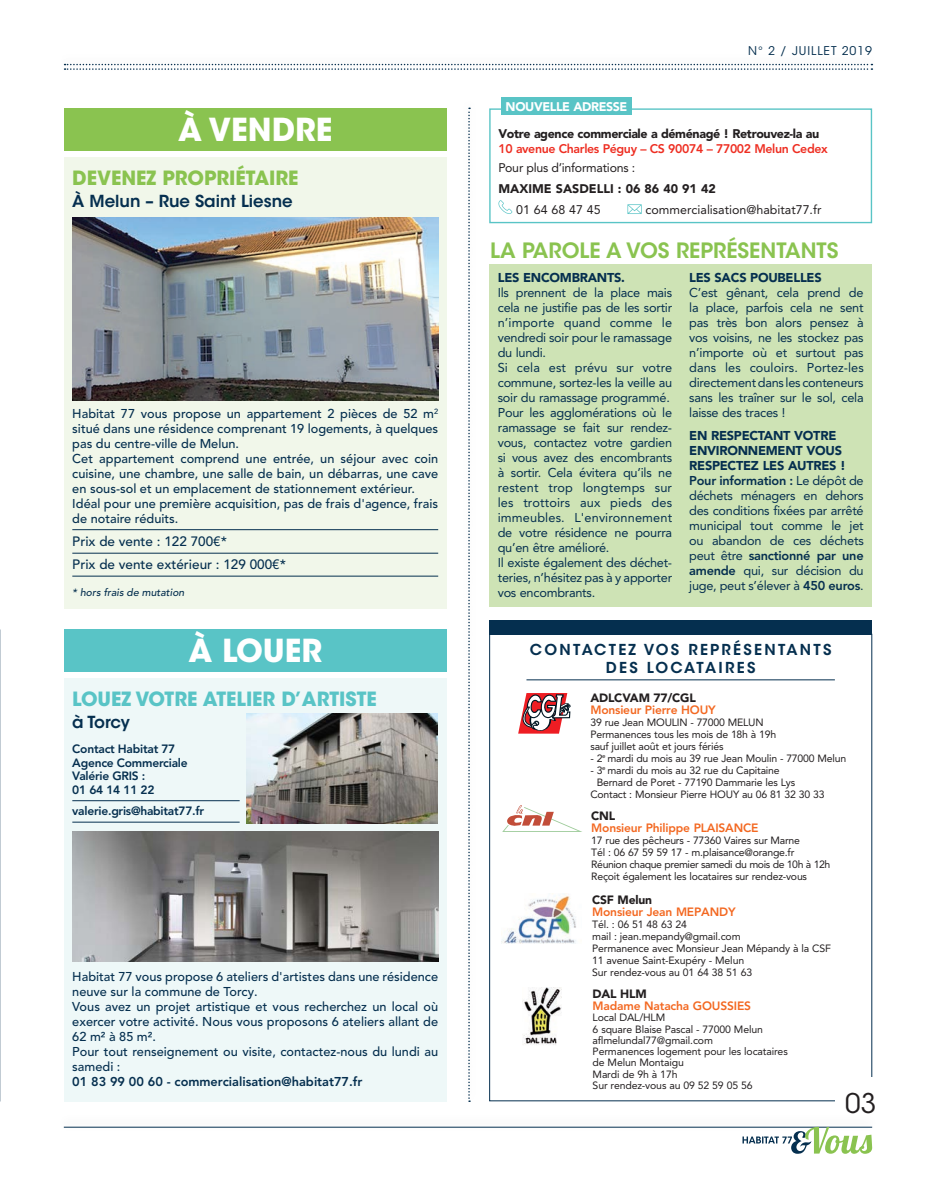
<style>
.page{position:relative;width:936px;height:1191px;background:#fff}
.page>*{position:absolute;margin:0;border:0;box-sizing:border-box;transform-origin:0 0}
.t1{font:700 31.5px "ITC Avant Garde Std";color:#fff}
.t2{font:27px "ITC Avant Garde Std";color:#231f20}
.t3{font:600 21px "ITC Avant Garde Std";color:#8ac350}
.t4{font:700 19.5px "ITC Avant Garde Std";color:#59c4c6}
.t5{font:700 19.5px "ITC Avant Garde Std";color:#8ac350}
.t6{font:600 16.5px "ITC Avant Garde Std";color:#052f4f}
.t7{font:600 15px/18px "ITC Avant Garde Std";letter-spacing:.15em;color:#052f4f;text-align:center}
.t8{font:500 13.5px "Avenir LT Pro";color:#052f4f}
.t9{font:12.75px/15px "Avenir LT Pro";letter-spacing:-.02em;color:#052f4f;text-align:justify}
.t10{font:500 12.75px/15px "Avenir LT Pro";color:#052f4f;text-align:justify}
.t11{font:900 12.75px/15px "Avenir LT Pro";letter-spacing:-.02em;color:#052f4f}
.t12{font:800 12.75px "Avenir LT Pro";color:#052f4f}
.Normal_e{font:900 12.45px/15.3px "Avenir LT Pro";letter-spacing:-.03em;color:#231f20}
.Normal_e-2{font:12.45px "Avenir LT Pro";color:#231f20}
.Normal_e-3{font:900 12.45px "Avenir LT Pro";color:#231f20}
.Normal_e-4{font:900 12.45px "Avenir LT Pro";letter-spacing:-.03em;color:#fff}
.t13{font:800 12px "Avenir LT Pro";letter-spacing:-.015em;color:#f36821}
.t14{font:800 12px/13.5px "Avenir LT Pro";letter-spacing:-.02em;color:#052f4f}
.t15{font:900 12px "Avenir LT Pro";letter-spacing:-.015em;color:#231f20}
.t16{font:12px "ITC Avant Garde Std";letter-spacing:.075em;color:#052f4f}
.t17{font:10.5px/12px "Avenir LT Pro";letter-spacing:-.02em;color:#231f20}
.t18{font:10.5px "Avenir LT Pro";letter-spacing:-.04em;color:#231f20}
.t19{font:italic 500 10.5px "Avenir LT Pro";color:#052f4f}
.s1{font-weight:800;color:#ee2e22}
.s2{font-weight:800}
</style>
<div class="page">
<div style="left:489px;top:264px;width:383px;height:343px;background:#cee3b5"></div>
<div style="left:489px;top:634px;width:383px;height:467px;background:#fff;border:1px solid #052f4f"></div>
<hr style="left:526px;top:679px;width:308px;height:1px;background:#052f4f">
<svg style="left:518px;top:693px;width:52px;height:40px"></svg>
<svg style="left:502px;top:805px;width:80px;height:27px"></svg>
<img style="left:501px;top:893px;width:75px;height:50px">
<img style="left:522px;top:987px;width:39px;height:58px">
<div style="left:489px;top:620px;width:383px;height:14px;background:#052f4f"></div>
<svg style="left:65px;top:64px;width:807px;height:6px"></svg>
<hr style="left:64px;top:1126px;width:808px;height:1px;background:#052f4f">
<svg style="left:742px;top:1126px;width:130px;height:27px"></svg>
<div style="left:835px;top:1076px;width:41px;height:37px;background:#fff"></div>
<div style="left:64px;top:158px;width:382px;height:450px;background:#f1f7ea"></div>
<hr style="left:72px;top:529px;width:366px;height:1px;background:#052f4f">
<hr style="left:72px;top:553px;width:366px;height:1px;background:#052f4f">
<hr style="left:72px;top:576px;width:366px;height:1px;background:#052f4f">
<div style="left:64px;top:108px;width:382px;height:43px;background:#8ac350"></div>
<img style="left:72px;top:218px;width:366px;height:183px">
<svg style="left:468px;top:108px;width:2px;height:994px"></svg>
<div style="left:64px;top:678px;width:382px;height:424px;background:#eef8f8"></div>
<div style="left:64px;top:629px;width:382px;height:43px;background:#59c4c6"></div>
<img style="left:247px;top:713px;width:190px;height:110px">
<img style="left:72px;top:831px;width:366px;height:130px">
<hr style="left:72px;top:800px;width:168px;height:1px;background:#052f4f">
<hr style="left:72px;top:821px;width:168px;height:1px;background:#052f4f">
<svg style="left:498px;top:200px;width:14px;height:14px"></svg>
<svg style="left:627px;top:204px;width:14px;height:10px"></svg>
<div style="left:489px;top:108px;width:383px;height:115px;border:1px solid #59c4c6"></div>
<div style="left:501px;top:97px;width:130px;height:18px;background:#59c4c6"></div>
<p class="t1" style="left:178px;top:109px;width:156px">À VENDRE</p>
<p class="t5" style="left:72px;top:165px;width:228px">DEVENEZ PROPRIÉTAIRE</p>
<p class="t6" style="left:72px;top:191px;width:222px">À Melun – Rue Saint Liesne</p>
<p class="t10" style="left:72px;top:406px;width:367px">Habitat 77 vous propose un appartement 2 pièces de 52 m<sup>2 </sup>situé dans une résidence comprenant 19 logements, à quelques pas du centre-ville de Melun.</p>
<p class="t10" style="left:72px;top:451px;width:367px">Cet appartement comprend une entrée, un séjour avec coin cuisine, une chambre, une salle de bain, un débarras, une cave en sous-sol et un emplacement de stationnement extérieur.</p>
<p class="t10" style="left:72px;top:496px;width:367px">Idéal pour une première acquisition, pas de frais d'agence, frais de notaire réduits.</p>
<p class="t8" style="left:72px;top:534px;width:156px">Prix de vente : 122 700€*</p>
<p class="t8" style="left:72px;top:556px;width:215px">Prix de vente extérieur : 129 000€*</p>
<p class="t19" style="left:72px;top:586px;width:114px">* hors frais de mutation</p>
<p class="t1" style="left:188px;top:630px;width:135px">À LOUER</p>
<p class="t4" style="left:72px;top:686px;width:306px">LOUEZ VOTRE ATELIER D’ARTISTE</p>
<p class="t6" style="left:72px;top:711px;width:59px">à Torcy</p>
<p class="t14" style="left:72px;top:742px;width:117px">Contact Habitat 77<br>Agence Commerciale<br>Valérie GRIS :<br>01 64 14 11 22</p>
<p class="t14" style="left:72px;top:804px;width:133px">valerie.gris@habitat77.fr</p>
<p class="t10" style="left:72px;top:969px;width:367px">Habitat 77 vous propose 6 ateliers d'artistes dans une résidence neuve sur la commune de Torcy.</p>
<p class="t10" style="left:72px;top:999px;width:367px">Vous avez un projet artistique et vous recherchez un local où exercer votre activité. Nous vous proposons 6 ateliers allant de 62 m² à 85 m².</p>
<p class="t10" style="left:72px;top:1044px;width:367px">Pour tout renseignement ou visite, contactez-nous du lundi au samedi :</p>
<p class="t12" style="left:72px;top:1073px;width:291px">01 83 99 00 60 - commercialisation@habitat77.fr</p>
<p class="Normal_e-4" style="left:505px;top:99px;width:123px">NOUVELLE ADRESSE</p>
<p class="t16" style="left:748px;top:43px;width:125px">N° 2 / JUILLET 2019</p>
<p class="Normal_e" style="left:498px;top:126px;width:331px">Votre agence commerciale a déménagé ! Retrouvez-la au<br><span class="s1">10 avenue Charles Péguy – CS 90074 – 77002 Melun Cedex</span></p>
<p class="Normal_e-2" style="left:498px;top:160px;width:138px">Pour plus d’informations :</p>
<p class="Normal_e-3" style="left:498px;top:181px;width:219px">MAXIME SASDELLI : 06 86 40 91 42</p>
<p class="Normal_e-2" style="left:516px;top:202px;width:86px">01 64 68 47 45</p>
<p class="Normal_e-2" style="left:645px;top:202px;width:177px">commercialisation@habitat77.fr</p>
<p class="t3" style="left:490px;top:237px;width:349px">LA PAROLE A VOS REPRÉSENTANTS</p>
<p class="t11" style="left:497px;top:270px;width:129px">LES ENCOMBRANTS.</p>
<p class="t9" style="left:497px;top:285px;width:176px">Ils prennent de la place mais cela ne justifie pas de les sortir n’importe quand comme le vendredi soir pour le ramassage du lundi.</p>
<p class="t9" style="left:497px;top:360px;width:176px">Si cela est prévu sur votre commune, sortez-les la veille au soir du ramassage programmé.</p>
<p class="t9" style="left:497px;top:405px;width:176px">Pour les agglomérations où le ramassage se fait sur rendez&shy;vous, contactez votre gardien si vous avez des encombrants à sortir. Cela évitera qu’ils ne restent trop longtemps sur les trottoirs aux pieds des immeubles. L'environnement de votre résidence ne pourra qu’en être amélioré.</p>
<p class="t9" style="left:497px;top:555px;width:176px">Il existe également des déchet&shy;teries, n’hésitez pas à y apporter vos encombrants.</p>
<p class="t11" style="left:689px;top:270px;width:134px">LES SACS POUBELLES</p>
<p class="t9" style="left:689px;top:285px;width:176px">C’est gênant, cela prend de la place, parfois cela ne sent pas très bon alors pensez à vos voisins, ne les stockez pas n’importe où et surtout pas dans les couloirs. Portez-les directement dans les conteneurs sans les traîner sur le sol, cela laisse des traces !</p>
<p class="t11" style="left:689px;top:428px;width:158px">EN RESPECTANT VOTRE<br>ENVIRONNEMENT VOUS<br>RESPECTEZ LES AUTRES !</p>
<p class="t9" style="left:689px;top:473px;width:176px"><span class="s2">Pour information :</span> Le dépôt de déchets ménagers en dehors des conditions fixées par arrêté municipal tout comme le jet ou abandon de ces déchets peut être <span class="s2">sanctionné par une amende</span> qui, sur décision du juge, peut s’élever à <span class="s2">450 euros</span>.</p>
<p class="t7" style="left:530px;top:640px;width:303px">CONTACTEZ VOS REPRÉSENTANTS<br>DES LOCATAIRES</p>
<p class="t15" style="left:590px;top:690px;width:107px">ADLCVAM 77/CGL</p>
<p class="t13" style="left:590px;top:702px;width:127px">Monsieur Pierre HOUY</p>
<p class="t17" style="left:590px;top:716px;width:175px">39 rue Jean MOULIN - 77000 MELUN</p>
<p class="t17" style="left:590px;top:728px;width:187px">Permanences tous les mois de 18h à 19h</p>
<p class="t17" style="left:590px;top:740px;width:135px">sauf juillet août et jours fériés</p>
<p class="t17" style="left:590px;top:752px;width:257px">- 2<sup>e</sup> mardi du mois au 39 rue Jean Moulin - 77000 Melun</p>
<p class="t17" style="left:596px;top:764px;width:200px;text-indent:-6px">- 3<sup>e</sup> mardi du mois au 32 rue du Capitaine<br>Bernard de Poret - 77190 Dammarie les Lys</p>
<p class="t17" style="left:590px;top:788px;width:235px">Contact : Monsieur Pierre HOUY au 06 81 32 30 33</p>
<p class="t15" style="left:591px;top:808px;width:26px">CNL</p>
<p class="t13" style="left:591px;top:820px;width:169px">Monsieur Philippe PLAISANCE</p>
<p class="t17" style="left:591px;top:834px;width:210px">17 rue des pêcheurs - 77360 Vaires sur Marne</p>
<p class="t17" style="left:591px;top:846px;width:205px">Tél : 06 67 59 59 17 - m.plaisance@orange.fr</p>
<p class="t18" style="left:591px;top:858px;width:241px">Réunion chaque premier samedi du mois de 10h à 12h</p>
<p class="t17" style="left:591px;top:870px;width:217px">Reçoit également les locataires sur rendez-vous</p>
<p class="t15" style="left:592px;top:892px;width:61px">CSF Melun</p>
<p class="t13" style="left:592px;top:904px;width:145px">Monsieur Jean MEPANDY</p>
<p class="t17" style="left:592px;top:918px;width:96px">Tél. : 06 51 48 63 24</p>
<p class="t17" style="left:592px;top:930px;width:150px">mail : jean.mepandy@gmail.com</p>
<p class="t17" style="left:592px;top:942px;width:240px">Permanence avec Monsieur Jean Mépandy à la CSF</p>
<p class="t17" style="left:592px;top:954px;width:153px">11 avenue Saint-Exupéry - Melun</p>
<p class="t17" style="left:592px;top:966px;width:161px">Sur rendez-vous au 01 64 38 51 63</p>
<p class="t15" style="left:592px;top:986px;width:56px">DAL HLM</p>
<p class="t13" style="left:592px;top:999px;width:160px">Madame Natacha GOUSSIES</p>
<p class="t17" style="left:592px;top:1011px;width:74px">Local DAL/HLM</p>
<p class="t17" style="left:592px;top:1023px;width:172px">6 square Blaise Pascal - 77000 Melun</p>
<p class="t17" style="left:592px;top:1034px;width:122px">aflmelundal77@gmail.com</p>
<p class="t17" style="left:592px;top:1045px;width:197px;line-height:11.2px">Permanences logement pour les locataires de Melun Montaigu</p>
<p class="t17" style="left:592px;top:1068px;width:86px">Mardi de 9h à 17h</p>
<p class="t17" style="left:592px;top:1079px;width:161px">Sur rendez-vous au 09 52 59 05 56</p>
<h2 class="t2" style="left:845px;top:1087px;width:33px">03</h2>
</div>
